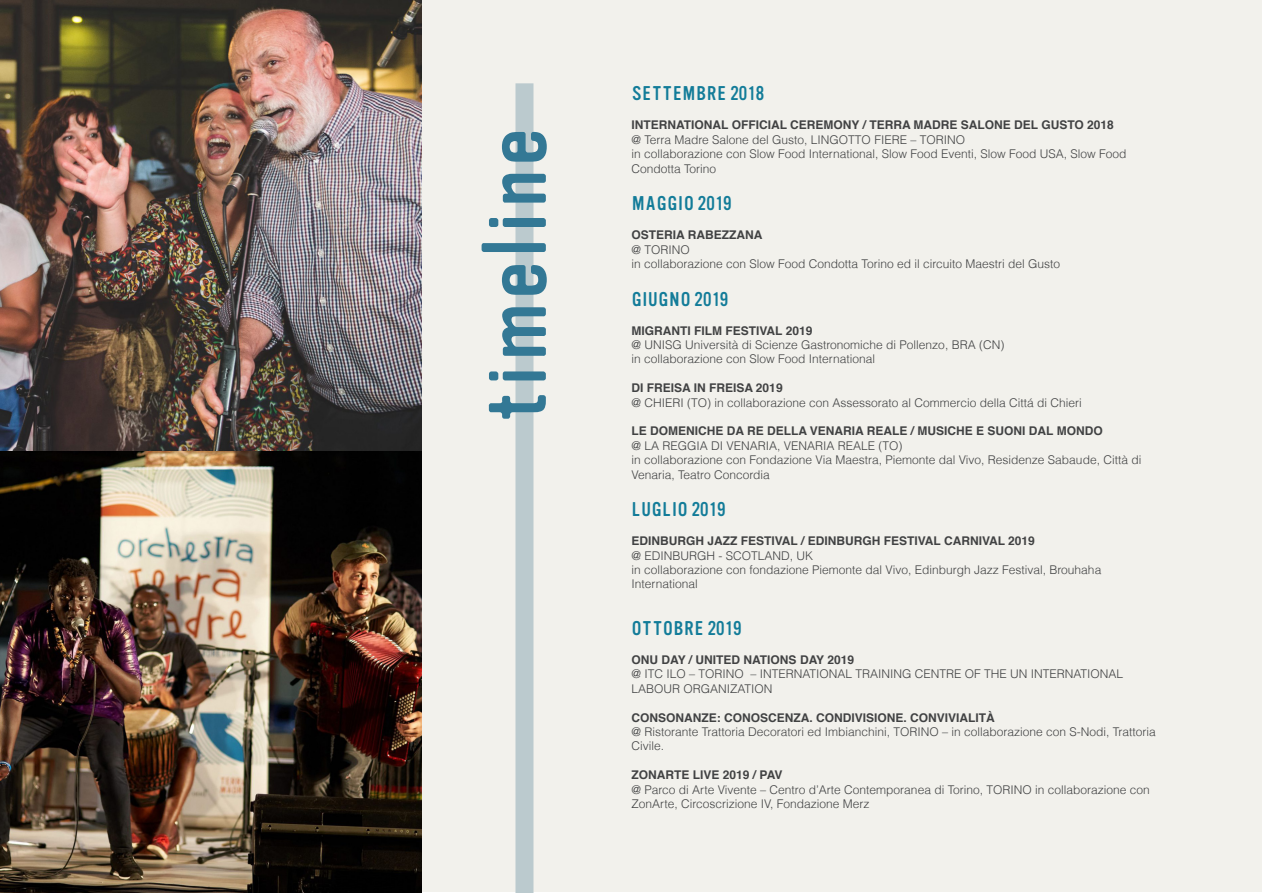
<style>
.page{position:relative;width:1263px;height:893px;background:#fff}
.page>*{position:absolute;margin:0;border:0;box-sizing:border-box;transform-origin:0 0}
.t1{font:90px "Vinyl";color:#337895}
.t2{font:19.5px "Vinyl";color:#137c99}
.t3{font:300 12px/14.4px "Helvetica";color:#414243}
.t4{font:700 12px "Helvetica";color:#414243}
</style>
<div class="page">
<div style="left:0;top:1px;width:1261px;height:891px;background:#f2f1ec"></div>
<img style="left:0;top:450px;width:421px;height:443px">
<img style="left:0;top:0;width:421px;height:450px">
<div style="left:515px;top:83px;width:18px;height:810px;background:#bbcace"></div>
<h1 class="t1" style="left:465px;top:424px;width:300px;rotate:-90deg">timeline</h1>
<h2 class="t2" style="left:631px;top:83px;width:134px">SETTEMBRE 2018</h2>
<p class="t4" style="left:631px;top:115px;width:484px">INTERNATIONAL OFFICIAL CEREMONY / TERRA MADRE SALONE DEL GUSTO 2018</p>
<p class="t3" style="left:631px;top:132px;width:497px">@ Terra Madre Salone del Gusto, LINGOTTO FIERE – TORINO<br>in collaborazione con Slow Food International, Slow Food Eventi, Slow Food USA, Slow Food<br>Condotta Torino</p>
<h2 class="t2" style="left:631px;top:193px;width:102px">MAGGIO 2019</h2>
<p class="t4" style="left:631px;top:225px;width:132px">OSTERIA RABEZZANA</p>
<p class="t3" style="left:631px;top:242px;width:430px">@ TORINO<br>in collaborazione con Slow Food Condotta Torino ed il circuito Maestri del Gusto</p>
<h2 class="t2" style="left:631px;top:288px;width:98px">GIUGNO 2019</h2>
<p class="t4" style="left:631px;top:321px;width:182px">MIGRANTI FILM FESTIVAL 2019</p>
<p class="t3" style="left:631px;top:337px;width:374px">@ UNISG Università di Scienze Gastronomiche di Pollenzo, BRA (CN) in collaborazione con Slow Food International</p>
<p class="t4" style="left:631px;top:378px;width:153px">DI FREISA IN FREISA 2019</p>
<p class="t3" style="left:631px;top:395px;width:452px">@ CHIERI (TO) in collaborazione con Assessorato al Commercio della Cittá di Chieri</p>
<p class="t4" style="left:631px;top:421px;width:473px">LE DOMENICHE DA RE DELLA VENARIA REALE / MUSICHE E SUONI DAL MONDO</p>
<p class="t3" style="left:631px;top:438px;width:511px">@ LA REGGIA DI VENARIA, VENARIA REALE (TO)<br>in collaborazione con Fondazione Via Maestra, Piemonte dal Vivo, Residenze Sabaude, Città di<br>Venaria, Teatro Concordia</p>
<h2 class="t2" style="left:631px;top:499px;width:95px">LUGLIO 2019</h2>
<p class="t4" style="left:631px;top:531px;width:405px">EDINBURGH JAZZ FESTIVAL / EDINBURGH FESTIVAL CARNIVAL 2019</p>
<p class="t3" style="left:631px;top:548px;width:471px">@ EDINBURGH - SCOTLAND, UK<br>in collaborazione con fondazione Piemonte dal Vivo, Edinburgh Jazz Festival, Brouhaha<br>International</p>
<h2 class="t2" style="left:631px;top:618px;width:111px">OTTOBRE 2019</h2>
<p class="t4" style="left:631px;top:650px;width:224px">ONU DAY / UNITED NATIONS DAY 2019</p>
<p class="t3" style="left:631px;top:667px;width:493px">@ ITC ILO – TORINO – INTERNATIONAL TRAINING CENTRE OF THE UN INTERNATIONAL<br>LABOUR ORGANIZATION</p>
<p class="t4" style="left:631px;top:708px;width:365px">CONSONANZE: CONOSCENZA. CONDIVISIONE. CONVIVIALITÀ</p>
<p class="t3" style="left:631px;top:724px;width:526px">@ Ristorante Trattoria Decoratori ed Imbianchini, TORINO – in collaborazione con S-Nodi, Trattoria<br>Civile.</p>
<p class="t4" style="left:631px;top:765px;width:152px">ZONARTE LIVE 2019 / PAV</p>
<p class="t3" style="left:631px;top:782px;width:520px">@ Parco di Arte Vivente – Centro d’Arte Contemporanea di Torino, TORINO in collaborazione con<br>ZonArte, Circoscrizione IV, Fondazione Merz</p>
</div>
